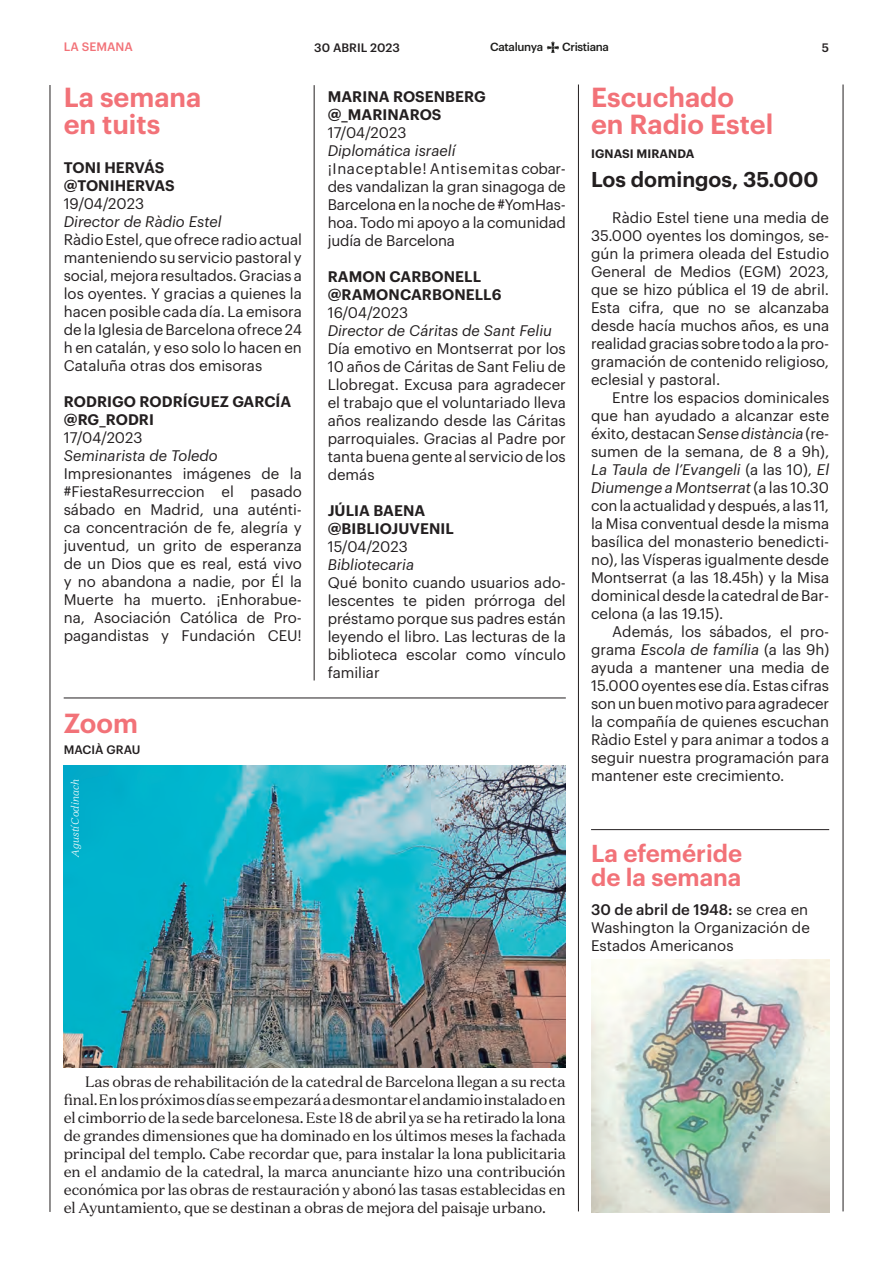
<style>
.page{position:relative;width:893px;height:1263px;background:#fff}
.page>*{position:absolute;margin:0;border:0;box-sizing:border-box;transform-origin:0 0}
.t1{font:600 27px "Graphik";color:#f27278}
.t2{font:600 24px "Graphik";color:#f27278}
.t3{font:600 21px "Graphik";color:#231f20}
.TXT_BASE{font:15px/18px "Graphik";color:#231f20;text-align:justify}
.TEXTO_BASE_DOMAINE{font:15px/18px "Domaine Text";letter-spacing:-.01em;color:#231f20;text-align:justify}
.TXT_BASE-2{font:600 15px "Graphik";letter-spacing:.005em;color:#231f20}
.t4{font:italic 15px "Graphik";color:#231f20}
.t5{font:500 12px "Graphik";color:#231f20}
.REDACTORS{font:600 12px "Graphik";letter-spacing:.005em;color:#231f20}
.APARTATS_MARGE_SUPER{font:500 12px "Graphik";color:#f27278}
.t6{font:500 11.55px "Graphik";letter-spacing:-.03em;color:#1d1d1b}
.TXT_BASE-3{font:italic 300 10.5px "Domaine Text";letter-spacing:.005em;color:#fff}
.s1{font-style:italic}
.s2{font-weight:500}
</style>
<div class="page">
<svg style="left:547px;top:42px;width:12px;height:11px"></svg>
<hr style="left:843px;top:85px;width:1px;height:1126px;background:#231f20">
<hr style="left:50px;top:85px;width:1px;height:1127px;background:#231f20">
<hr style="left:578px;top:85px;width:1px;height:1126px;background:#231f20">
<hr style="left:314px;top:85px;width:1px;height:595px;background:#231f20">
<hr style="left:591px;top:829px;width:238px;height:1px;background:#231f20">
<hr style="left:64px;top:698px;width:502px;height:1px;background:#231f20">
<img style="left:591px;top:959px;width:238px;height:253px">
<img style="left:64px;top:766px;width:502px;height:301px">
<p class="APARTATS_MARGE_SUPER" style="left:64px;top:38px;width:71px">LA SEMANA</p>
<p class="t1" style="left:64px;top:77px;width:139px">La semana</p>
<p class="t1" style="left:64px;top:104px;width:98px">en tuits</p>
<p class="TXT_BASE-2" style="left:64px;top:156px;width:102px">TONI HERVÁS</p>
<p class="TXT_BASE-2" style="left:64px;top:174px;width:112px">@TONIHERVAS</p>
<p class="TXT_BASE" style="left:64px;top:193px;width:82px">19/04/2023</p>
<p class="t4" style="left:64px;top:210px;width:159px">Director de Ràdio Estel</p>
<p class="TXT_BASE" style="left:64px;top:229px;width:240px">Ràdio Estel, que ofrece radio actual manteniendo su servicio pastoral y social, mejora resultados. Gracias a los oyentes. Y gracias a quienes la hacen posible cada día. La emisora de la Iglesia de Barcelona ofrece 24 h en catalán, y eso solo lo hacen en Cataluña otras dos emisoras</p>
<p class="TXT_BASE-2" style="left:64px;top:390px;width:229px">RODRIGO RODRÍGUEZ GARCÍA</p>
<p class="TXT_BASE-2" style="left:64px;top:408px;width:92px">@RG_RODRI</p>
<p class="TXT_BASE" style="left:64px;top:427px;width:80px">17/04/2023</p>
<p class="t4" style="left:64px;top:444px;width:155px">Seminarista de Toledo</p>
<p class="TXT_BASE" style="left:64px;top:463px;width:240px">Impresionantes imágenes de la #FiestaResurreccion el pasado sábado en Madrid, una auténti&shy;ca concentración de fe, alegría y juventud, un grito de esperanza de un Dios que es real, está vivo y no abandona a nadie, por Él la Muerte ha muerto. ¡Enhorabue&shy;na, Asociación Católica de Pro&shy;pagandistas y Fundación CEU!</p>
<p class="t1" style="left:64px;top:703px;width:76px">Zoom</p>
<p class="t5" style="left:64px;top:740px;width:78px">MACIÀ GRAU</p>
<p class="TXT_BASE-3" style="left:69px;top:856px;width:79px;rotate:-90deg">Agustí Codinach</p>
<p class="t5" style="left:314px;top:38px;width:87px">30 ABRIL 2023</p>
<p class="t6" style="left:490px;top:38px;width:54px">Catalunya</p>
<p class="t6" style="left:562px;top:38px;width:48px">Cristiana</p>
<p class="t5" style="left:822px;top:38px;width:9px">5</p>
<p class="TXT_BASE-2" style="left:328px;top:85px;width:160px">MARINA ROSENBERG</p>
<p class="TXT_BASE-2" style="left:328px;top:103px;width:115px">@_MARINAROS</p>
<p class="TXT_BASE" style="left:328px;top:122px;width:80px">17/04/2023</p>
<p class="t4" style="left:328px;top:139px;width:129px">Diplomática israelí</p>
<p class="TXT_BASE" style="left:328px;top:158px;width:240px">¡Inaceptable! Antisemitas cobar&shy;des vandalizan la gran sinagoga de Barcelona en la noche de #YomHas&shy;hoa. Todo mi apoyo a la comunidad judía de Barcelona</p>
<p class="TXT_BASE-2" style="left:328px;top:265px;width:155px">RAMON CARBONELL</p>
<p class="TXT_BASE-2" style="left:328px;top:283px;width:175px">@RAMONCARBONELL6</p>
<p class="TXT_BASE" style="left:328px;top:302px;width:82px">16/04/2023</p>
<p class="t4" style="left:328px;top:319px;width:226px">Director de Cáritas de Sant Feliu</p>
<p class="TXT_BASE" style="left:328px;top:338px;width:240px">Día emotivo en Montserrat por los 10 años de Cáritas de Sant Feliu de Llobregat. Excusa para agradecer el trabajo que el voluntariado lleva años realizando desde las Cáritas parroquiales. Gracias al Padre por tanta buena gente al servicio de los demás</p>
<p class="TXT_BASE-2" style="left:328px;top:499px;width:99px">JÚLIA BAENA</p>
<p class="TXT_BASE-2" style="left:328px;top:517px;width:128px">@BIBLIOJUVENIL</p>
<p class="TXT_BASE" style="left:328px;top:536px;width:82px">15/04/2023</p>
<p class="t4" style="left:328px;top:553px;width:88px">Bibliotecaria</p>
<p class="TXT_BASE" style="left:328px;top:572px;width:240px">Qué bonito cuando usuarios ado&shy;lescentes te piden prórroga del préstamo porque sus padres están leyendo el libro. Las lecturas de la biblioteca escolar como vínculo familiar</p>
<p class="t1" style="left:591px;top:77px;width:145px">Escuchado</p>
<p class="t1" style="left:591px;top:104px;width:184px">en Radio Estel</p>
<p class="REDACTORS" style="left:591px;top:144px;width:105px">IGNASI MIRANDA</p>
<p class="t3" style="left:591px;top:163px;width:229px">Los domingos, 35.000</p>
<p class="TXT_BASE" style="left:591px;top:207px;width:240px;text-indent:21px">Ràdio Estel tiene una media de 35.000 oyentes los domingos, se&shy;gún la primera oleada del Estudio General de Medios (EGM) 2023, que se hizo pública el 19 de abril.<br>Esta cifra, que no se alcanzaba desde hacía muchos años, es una realidad gracias sobre todo a la pro&shy;gramación de contenido religioso, eclesial y pastoral.</p>
<p class="TXT_BASE" style="left:591px;top:387px;width:240px;text-indent:21px">Entre los espacios dominicales que han ayudado a alcanzar este éxito, destacan <span class="s1">Sense distància</span> (re&shy;sumen de la semana, de 8 a 9h), <span class="s1">La Taula de l’Evangeli</span> (a las 10), <span class="s1">El Diumenge a Montserrat</span> (a las 10.30 con la actualidad y después, a las 11, la Misa conventual desde la misma basílica del monasterio benedicti&shy;no), las Vísperas igualmente desde Montserrat (a las 18.45h) y la Misa dominical desde la catedral de Bar&shy;celona (a las 19.15).</p>
<p class="TXT_BASE" style="left:591px;top:621px;width:240px;text-indent:21px">Además, los sábados, el pro&shy;grama <span class="s1">Escola de família</span> (a las 9h) ayuda a mantener una media de 15.000 oyentes ese día. Estas cifras son un buen motivo para agradecer la compañía de quienes escuchan Ràdio Estel y para animar a todos a seguir nuestra programación para mantener este crecimiento.</p>
<p class="t2" style="left:591px;top:835px;width:153px">La efeméride</p>
<p class="t2" style="left:591px;top:859px;width:152px">de la semana</p>
<p class="TXT_BASE" style="left:591px;top:900px;width:220px"><span class="s2">30 de abril de 1948:</span> se crea en Washington la Organización de Estados Americanos</p>
<p class="TEXTO_BASE_DOMAINE" style="left:64px;top:1072px;width:504px;text-indent:21px">Las obras de rehabilitación de la catedral de Barcelona llegan a su recta final. En los próximos días se empezará a desmontar el andamio instalado en el cimborrio de la sede barcelonesa. Este 18 de abril ya se ha retirado la lona de grandes dimensiones que ha dominado en los últimos meses la fachada principal del templo. Cabe recordar que, para instalar la lona publicitaria en el andamio de la catedral, la marca anunciante hizo una contribución económica por las obras de restauración y abonó las tasas establecidas en el Ayuntamiento, que se destinan a obras de mejora del paisaje urbano.</p>
</div>
